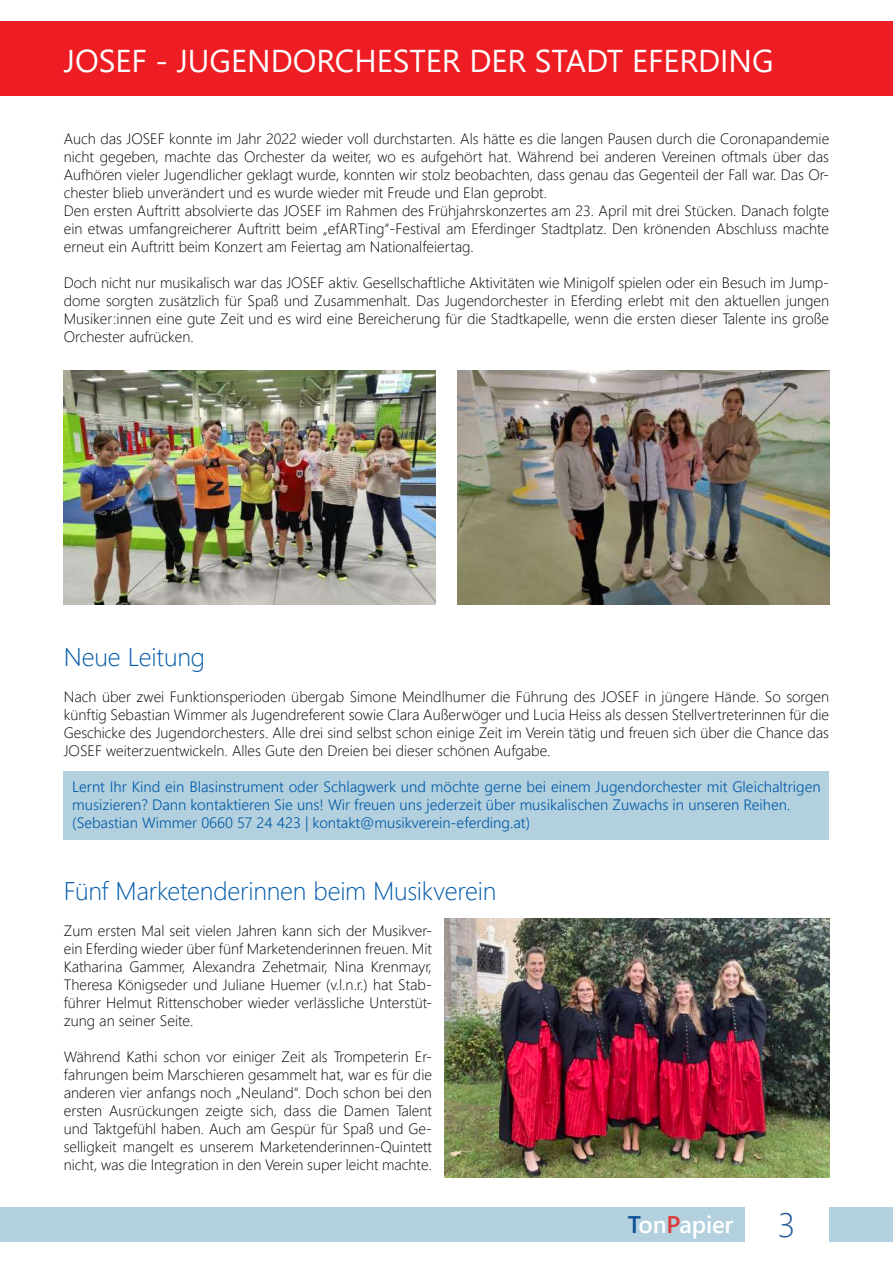
<style>
.page{position:relative;width:893px;height:1263px;background:#fff}
.page>*{position:absolute;margin:0;border:0;box-sizing:border-box;transform-origin:0 0}
.t1{font:300 34.5px "Segoe UI";color:#1c5995}
.t2{font:31.5px "Segoe UI";color:#fff}
.t3{font:300 25.5px "Segoe UI";letter-spacing:-.01em;color:#015aaa}
.t4{font:600 24px "Segoe UI";letter-spacing:-.01em;color:#fff}
.t5{font:300 15px/18px "Segoe UI";color:#000001;text-align:justify}
.t6{font:300 15px/18px "Segoe UI";color:#015aaa}
.s1{color:#0c5296}
.s2{color:#de3736}
</style>
<div class="page">
<div style="left:0;top:21px;width:893px;height:75px;background:#ee1d23"></div>
<div style="left:0;top:1208px;width:744px;height:34px;background:#b2d0dd"></div>
<div style="left:829px;top:1208px;width:64px;height:34px;background:#b2d0dd"></div>
<div style="left:64px;top:771px;width:765px;height:68px;background:#b2d0dd"></div>
<img style="left:64px;top:371px;width:372px;height:234px">
<img style="left:457px;top:371px;width:372px;height:234px">
<img style="left:445px;top:918px;width:384px;height:260px">
<h2 class="t2" style="left:64px;top:31px;width:711px">JOSEF - JUGENDORCHESTER DER STADT EFERDING</h2>
<p class="t5" style="left:64px;top:128px;width:767px;text-align:left">Auch das JOSEF konnte im Jahr 2022 wieder voll durchstarten. Als hätte es die langen Pausen durch die Coronapandemie nicht gegeben, machte das Orchester da weiter, wo es aufgehört hat. Während bei anderen Vereinen oftmals über das Aufhören vieler Jugendlicher geklagt wurde, konnten wir stolz beobachten, dass genau das Gegenteil der Fall war. Das Or&shy;chester blieb unverändert und es wurde wieder mit Freude und Elan geprobt.<br>Den ersten Auftritt absolvierte das JOSEF im Rahmen des Frühjahrskonzertes am 23. April mit drei Stücken. Danach folgte ein etwas umfangreicherer Auftritt beim „efARTing“-Festival am Eferdinger Stadtplatz. Den krönenden Abschluss machte erneut ein Auftritt beim Konzert am Feiertag am Nationalfeiertag.</p>
<p class="t5" style="left:64px;top:272px;width:767px">Doch nicht nur musikalisch war das JOSEF aktiv. Gesellschaftliche Aktivitäten wie Minigolf spielen oder ein Besuch im Jump&shy;dome sorgten zusätzlich für Spaß und Zusammenhalt. Das Jugendorchester in Eferding erlebt mit den aktuellen jungen Musiker:innen eine gute Zeit und es wird eine Bereicherung für die Stadtkapelle, wenn die ersten dieser Talente ins große Orchester aufrücken.</p>
<h3 class="t3" style="left:64px;top:633px;width:143px">Neue Leitung</h3>
<p class="t5" style="left:64px;top:686px;width:767px">Nach über zwei Funktionsperioden übergab Simone Meindlhumer die Führung des JOSEF in jüngere Hände. So sorgen künftig Sebastian Wimmer als Jugendreferent sowie Clara Außerwöger und Lucia Heiss als dessen Stellvertreterinnen für die Geschicke des Jugendorchesters. Alle drei sind selbst schon einige Zeit im Verein tätig und freuen sich über die Chance das JOSEF weiterzuentwickeln. Alles Gute den Dreien bei dieser schönen Aufgabe.</p>
<p class="t6" style="left:72px;top:776px;width:750px">Lernt Ihr Kind ein Blasinstrument oder Schlagwerk und möchte gerne bei einem Jugendorchester mit Gleichaltrigen musizieren? Dann kontaktieren Sie uns! Wir freuen uns jederzeit über musikalischen Zuwachs in unseren Reihen. (Sebastian Wimmer 0660 57 24 423 | kontakt@musikverein-eferding.at)</p>
<h3 class="t3" style="left:64px;top:867px;width:434px">Fünf Marketenderinnen beim Musikverein</h3>
<p class="t5" style="left:64px;top:920px;width:370px">Zum ersten Mal seit vielen Jahren kann sich der Musikver&shy;ein Eferding wieder über fünf Marketenderinnen freuen. Mit Katharina Gammer, Alexandra Zehetmair, Nina Krenmayr, Theresa Königseder und Juliane Huemer (v.l.n.r.) hat Stab&shy;führer Helmut Rittenschober wieder verlässliche Unterstüt&shy;zung an seiner Seite.</p>
<p class="t5" style="left:64px;top:1046px;width:370px">Während Kathi schon vor einiger Zeit als Trompeterin Er&shy;fahrungen beim Marschieren gesammelt hat, war es für die anderen vier anfangs noch „Neuland“. Doch schon bei den ersten Ausrückungen zeigte sich, dass die Damen Talent und Taktgefühl haben. Auch am Gespür für Spaß und Ge&shy;selligkeit mangelt es unserem Marketenderinnen-Quintett nicht, was die Integration in den Verein super leicht machte.</p>
<h3 class="t4" style="left:628px;top:1202px;width:107px"><span class="s1">T</span>on<span class="s2">P</span>apier</h3>
<h1 class="t1" style="left:778px;top:1192px;width:19px">3</h1>
</div>
